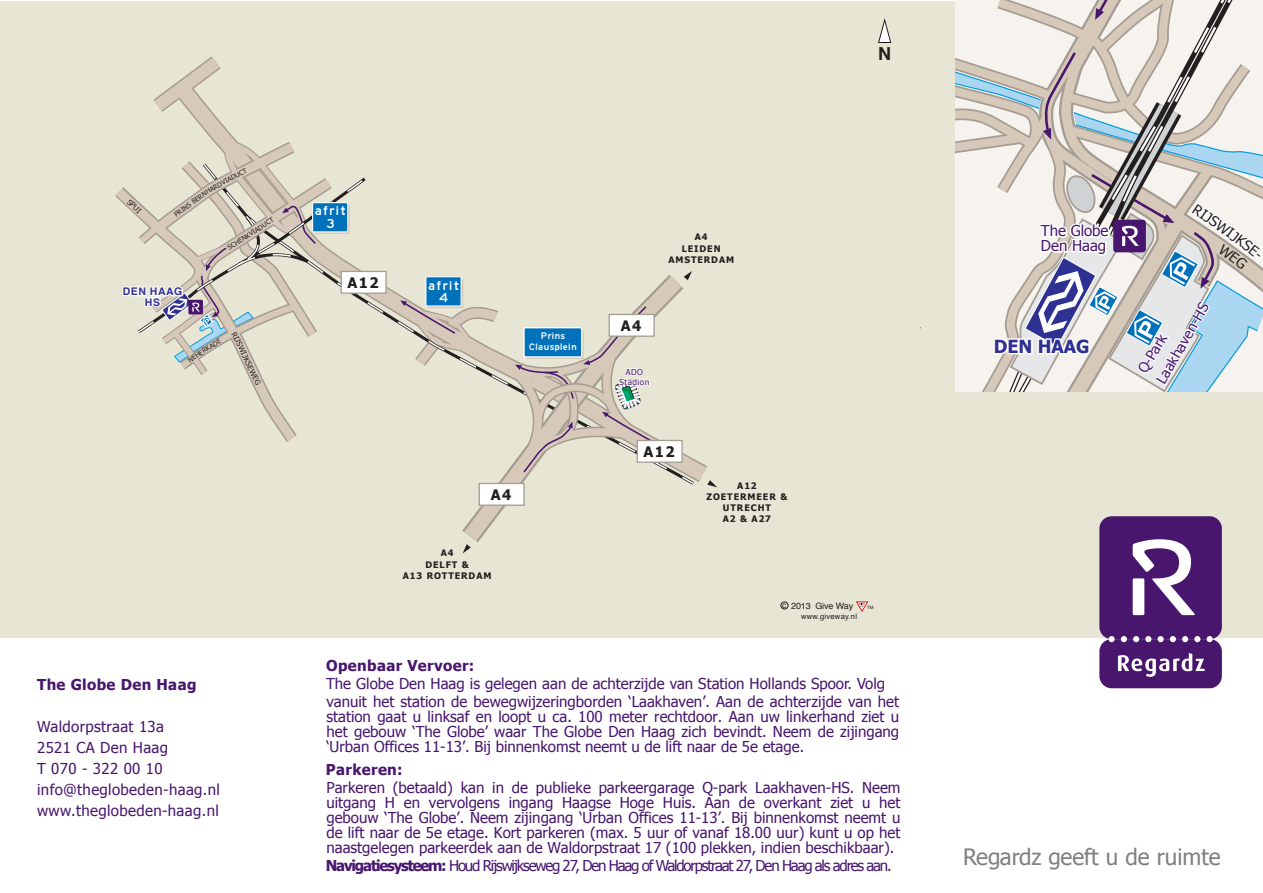
<style>
.page{position:relative;width:1263px;height:893px;background:#fff}
.page>*{position:absolute;margin:0;border:0;box-sizing:border-box;transform-origin:0 0}
.t1{font:22.5px "Tahoma";color:#7f807f}
.t2{font:700 18px "Tahoma";color:#2e3092}
.t3{font:700 18px "Helvetica";color:#231f20}
.t4{font:15px/15px "Tahoma";color:#48166d}
.t5{font:15px/21px "Tahoma";letter-spacing:.025em;color:#48166d}
.t6{font:15px "Tahoma";letter-spacing:-.08em;color:#48166d}
.t7{font:700 15px "Tahoma";letter-spacing:.025em;color:#48166d}
.t8{font:700 14.4px "Tahoma";letter-spacing:.1em;color:#231f20}
.t9{font:14.1px/21px "Tahoma";color:#48166d}
.t10{font:12.3px/12.3px "Anwb Ee VL";color:#fff;text-align:center}
.t11{font:700 10.5px/10.5px "Helvetica";letter-spacing:.05em;color:#2e3092;text-align:center}
.t12{font:700 9px/11.2px "Tahoma";letter-spacing:.1em;color:#231f20;text-align:center}
.t13{font:9px/10.5px "Anwb Ee VL";letter-spacing:-.075em;color:#fff;text-align:center}
.t14{font:8.85px "Helvetica";letter-spacing:-.015em;color:#231f20}
.t15{font:8.25px/9.9px "Tahoma";letter-spacing:.05em;color:#48166d;text-align:center}
.t16{font:7.5px "Helvetica";letter-spacing:.025em;color:#231f20}
.t17{font:7.5px "Tahoma";color:#231f20}
.t18{font:6.75px "Tahoma";color:#231f20}
.t19{font:4.35px "Helvetica";color:#231f20}
.s1{font-size:8.25px}
.s2{font-weight:700}
</style>
<div class="page">
<div style="left:0;top:1px;width:1263px;height:636px;background:#e7e5d3"></div>
<svg style="left:878px;top:18px;width:14px;height:25px"></svg>
<div style="left:1099px;top:516px;width:123px;height:123px;background:#48166d;border-radius:12px"></div>
<div style="left:1099px;top:639px;width:123px;height:49px;background:#48166d;border-radius:12px"></div>
<svg style="left:1118px;top:653px;width:86px;height:24px"></svg>
<div style="left:1108px;top:636px;width:7px;height:6px;background:#fff;border-radius:50%"></div>
<svg style="left:1121px;top:636px;width:6px;height:6px"></svg>
<svg style="left:1133px;top:636px;width:6px;height:6px"></svg>
<svg style="left:1145px;top:636px;width:6px;height:6px"></svg>
<div style="left:1157px;top:636px;width:7px;height:6px;background:#fff;border-radius:50%"></div>
<svg style="left:1170px;top:636px;width:6px;height:6px"></svg>
<svg style="left:1182px;top:636px;width:6px;height:6px"></svg>
<svg style="left:1194px;top:636px;width:6px;height:6px"></svg>
<div style="left:1206px;top:636px;width:7px;height:6px;background:#fff;border-radius:50%"></div>
<svg style="left:1133px;top:539px;width:62px;height:76px"></svg>
<svg style="left:462px;top:489px;width:43px;height:54px"></svg>
<svg style="left:463px;top:544px;width:8px;height:9px"></svg>
<div style="left:479px;top:483px;width:46px;height:23px;background:#fff;border:1px solid #a59c92"></div>
<div style="left:781px;top:602px;width:7px;height:7px;border:1px solid #231f20;border-radius:50%"></div>
<svg style="left:856px;top:601px;width:12px;height:11px"></svg>
<svg style="left:115px;top:56px;width:602px;height:433px"></svg>
<svg style="left:955px;top:0;width:308px;height:392px;background:#d6d6d6"></svg>
<p class="t3" style="left:878px;top:39px;width:14px">N</p>
<p class="t17" style="left:132px;top:197px;width:18px;rotate:43deg">SPUI</p>
<p class="t18" style="left:172px;top:211px;width:40px;rotate:-36deg">PRINS BERN</p>
<p class="t18" style="left:220px;top:179px;width:17px;rotate:-28deg">VIAD</p>
<p class="t18" style="left:226px;top:244px;width:55px;rotate:-33deg">SCHENKVIADUCT</p>
<p class="t11" style="left:123px;top:286px;width:61px">DEN HAAG<br>HS</p>
<p class="t18" style="left:193px;top:352px;width:18px;rotate:-34deg">HERK</p>
<p class="t17" style="left:243px;top:340px;width:32px;rotate:65deg">SWIJKSE</p>
<p class="t7" style="left:37px;top:674px;width:161px">The Globe Den Haag</p>
<p class="t5" style="left:37px;top:715px;width:184px">Waldorpstraat 13a<br>2521 CA Den Haag<br>T 070 - 322 00 10 info@theglobeden-haag.nl www.theglobeden-haag.nl</p>
<p class="t10" style="left:314px;top:206px;width:33px">afrit<br>3</p>
<p class="t8" style="left:348px;top:272px;width:33px">A12</p>
<p class="t10" style="left:428px;top:280px;width:33px">afrit<br>4</p>
<p class="t13" style="left:528px;top:332px;width:51px">Prins<br>Clausplein</p>
<p class="t8" style="left:491px;top:484px;width:22px">A4</p>
<p class="t12" style="left:403px;top:547px;width:90px">A4<br>DELFT &amp;<br>A13 ROTTERDAM</p>
<p class="t12" style="left:668px;top:231px;width:67px">A4<br>LEIDEN<br>AMSTERDAM</p>
<p class="t8" style="left:621px;top:315px;width:22px">A4</p>
<p class="t15" style="left:619px;top:366px;width:31px">ADO<br>Stadion</p>
<p class="t8" style="left:644px;top:441px;width:33px">A12</p>
<p class="t12" style="left:706px;top:479px;width:82px">A12<br>ZOETERMEER &amp;<br>UTRECHT<br>A2 &amp; A27</p>
<p class="t14" style="left:782px;top:599px;width:72px"><span class="s1">c</span> 2013 Give Way</p>
<p class="t19" style="left:867px;top:604px;width:8px">TM</p>
<p class="t16" style="left:801px;top:611px;width:57px">www.giveway.nl</p>
<p class="t7" style="left:326px;top:655px;width:150px">Openbaar Vervoer:</p>
<p class="t4" style="left:326px;top:674px;width:574px;line-height:17.7px">The Globe Den Haag is gelegen aan de achterzijde van Station Hollands Spoor. Volg vanuit het station de bewegwijzeringborden ‘Laakhaven’. Aan de achterzijde van het</p>
<p class="t4" style="left:326px;top:708px;width:574px;text-align:justify">station gaat u linksaf en loopt u ca. 100 meter rechtdoor. Aan uw linkerhand ziet u het gebouw ‘The Globe’ waar The Globe Den Haag zich bevindt. Neem de zijingang ‘Urban Offices 11-13’. Bij binnenkomst neemt u de lift naar de 5e etage.</p>
<p class="t7" style="left:326px;top:759px;width:78px">Parkeren:</p>
<p class="t4" style="left:326px;top:779px;width:576px;text-align:justify">Parkeren (betaald) kan in de publieke parkeergarage Q-park Laakhaven-HS. Neem uitgang H en vervolgens ingang Haagse Hoge Huis. Aan de overkant ziet u het gebouw ‘The Globe’. Neem zijingang ‘Urban Offices 11-13’. Bij binnenkomst neemt u de lift naar de 5e etage. Kort parkeren (max. 5 uur of vanaf 18.00 uur) kunt u op het naastgelegen parkeerdek aan de Waldorpstraat 17 (100 plekken, indien beschikbaar).</p>
<p class="t6" style="left:326px;top:855px;width:567px"><span class="s2">Navigatiesysteem:</span> Houd Rijswijkseweg 27, Den Haag of Waldorpstraat 27, Den Haag als adres aan.</p>
<p class="t4" style="left:1041px;top:223px;width:69px">The Globe<br>Den Haag</p>
<p class="t2" style="left:994px;top:334px;width:97px">DEN HAAG</p>
<p class="t9" style="left:1132px;top:366px;width:92px;rotate:-60deg">Q-Park<br>Laakhaven-HS</p>
<h1 class="t1" style="left:963px;top:841px;width:259px">Regardz geeft u de ruimte</h1>
</div>
